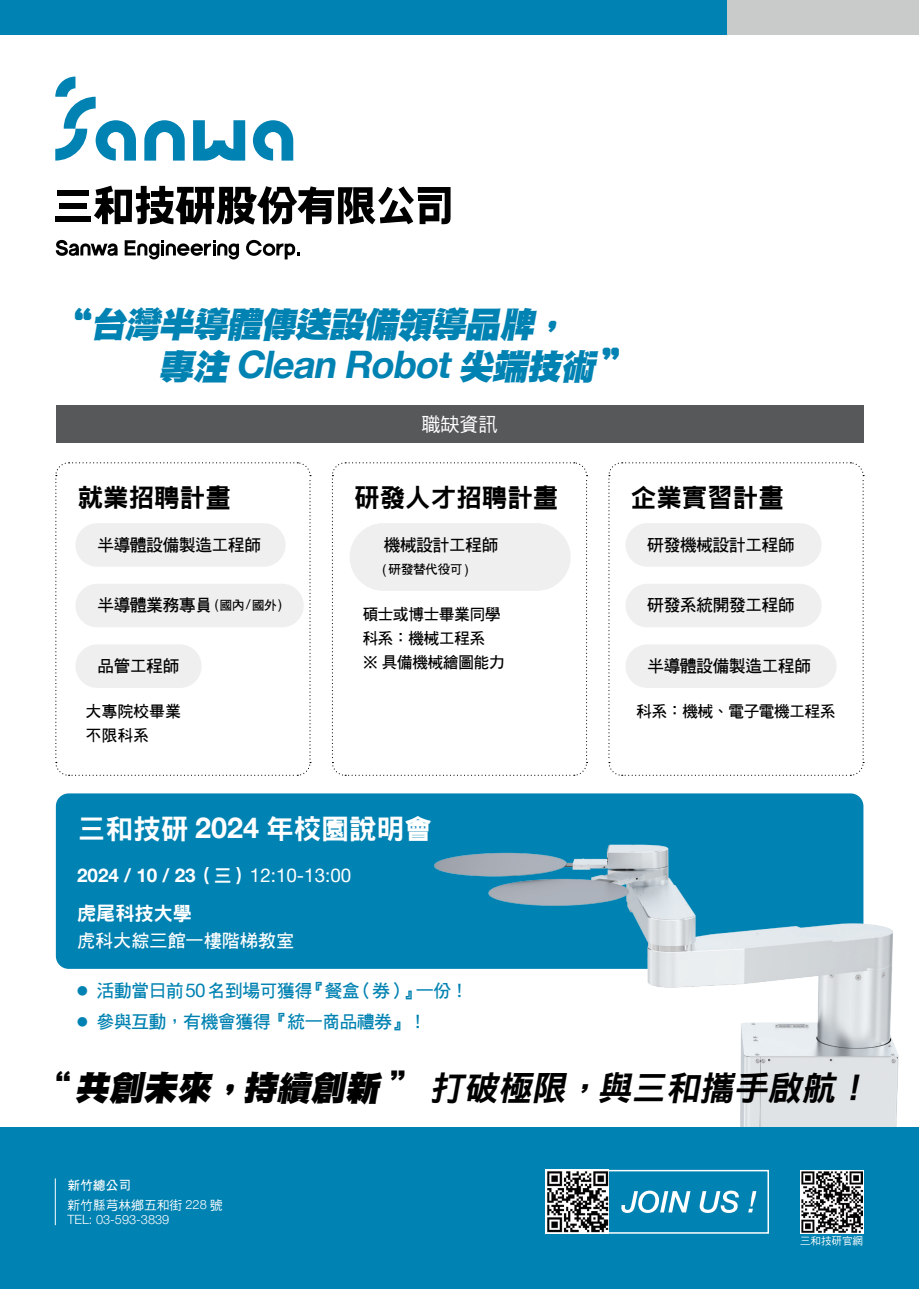
<style>
.page{position:relative;width:919px;height:1289px;background:#fff}
.page>*{position:absolute;margin:0;border:0;box-sizing:border-box;transform-origin:0 0}
.t1{font:italic 700 37.95px "Helvetica Neue LT Pro";color:#0082b2}
.t2{font:italic 35.1px "DF Hei W12 WINP BF";color:#0082b2}
.t3{font:italic 34.05px "DFN Hei W9 WINP BF";color:#000}
.t4{font:27.6px "DFN Hei W9 WINP BF";color:#fff}
.t5{font:25.5px "DFN Hei W9 WINP BF";color:#000}
.t6{font:19.2px "DFN Hei W9 WINP BF";color:#fff}
.t7{font:19.2px "DF Hei W5 WINP BF";color:#fff}
.t8{font:18.75px "Helvetica Neue LT Pro";color:#fff}
.t9{font:18px "DF Hei W7 WINP BF";letter-spacing:-.04em;color:#0082b2}
.t10{font:18px "DF Hei W7 WINP BF";color:#fff}
.t11{font:16.95px "DF Hei W7 WINP BF";letter-spacing:-.04em;color:#000}
.t12{font:15.9px "DF Hei W7 WINP BF";letter-spacing:-.04em;color:#000}
.t13{font:300 12.75px "Helvetica Neue LT Pro";color:#fff}
.t14{font:12.75px "DF Hei W5 WINP BF";color:#fff}
.t15{font:12.75px "DF Hei W7 WINP BF";letter-spacing:-.04em;color:#000}
.t16{font:12.75px "DF Hei W7 WINP BF";color:#fff}
.t17{font:10.5px "DF Hei W5 WINP BF";color:#fff}
.s1{font-style:normal;font-size:37.2px}
.s2{font-family:"DF Hei W12 WINP BF";font-weight:400;font-size:35.1px}
.s3{font-family:"DF Hei W12 WINP BF";font-weight:400;font-style:normal;font-size:37.2px}
.s4{font-family:"Helvetica Neue LT Pro";font-size:13.2px}
.s5{font-size:12.75px}
.s6{font-family:"Helvetica Neue LT Pro";font-weight:700;font-size:28.8px}
.s7{font-weight:700}
.s8{font-family:"DFN Hei W9 WINP BF";font-size:18px}
.s9{font-size:10.65px}
.s10{font-family:"Helvetica Neue LT Pro";font-size:18.75px}
.s11{font-family:"DF Hei W12 WINP BF"}
.s12{font-family:"Helvetica Neue LT Pro";font-weight:300}
</style>
<div class="page">
<div style="left:0;top:0;width:918px;height:34px;background:#0082b2"></div>
<div style="left:727px;top:0;width:191px;height:34px;background:#c9caca"></div>
<div style="left:56px;top:793px;width:807px;height:175px;background:#0082b2;border-radius:13px"></div>
<img style="left:268px;top:836px;width:631px;height:291px">
<svg style="left:55px;top:77px;width:81px;height:84px"></svg>
<svg style="left:144px;top:120px;width:41px;height:41px"></svg>
<svg style="left:253px;top:120px;width:40px;height:41px"></svg>
<svg style="left:193px;top:120px;width:52px;height:41px"></svg>
<div style="left:58px;top:190px;width:31px;height:6px;background:#000"></div>
<div style="left:59px;top:203px;width:28px;height:6px;background:#000"></div>
<div style="left:56px;top:216px;width:35px;height:6px;background:#000"></div>
<svg style="left:94px;top:186px;width:356px;height:38px"></svg>
<svg style="left:56px;top:240px;width:61px;height:16px"></svg>
<svg style="left:125px;top:240px;width:114px;height:19px"></svg>
<svg style="left:246px;top:240px;width:54px;height:19px"></svg>
<svg style="left:55px;top:462px;width:256px;height:314px"></svg>
<svg style="left:331px;top:462px;width:256px;height:314px"></svg>
<svg style="left:608px;top:462px;width:256px;height:314px"></svg>
<div style="left:0;top:1127px;width:918px;height:161px;background:#0082b2"></div>
<hr style="left:55px;top:1178px;width:1px;height:47px;background:#fff">
<div style="left:545px;top:1169px;width:224px;height:64px;border:2px solid #fff"></div>
<img style="left:545px;top:1169px;width:64px;height:64px">
<svg style="left:621px;top:1190px;width:69px;height:22px"></svg>
<svg style="left:699px;top:1190px;width:40px;height:22px"></svg>
<svg style="left:748px;top:1191px;width:8px;height:21px"></svg>
<svg style="left:800px;top:1170px;width:63px;height:63px"></svg>
<img style="left:801px;top:1171px;width:61px;height:60px">
<div style="left:56px;top:405px;width:807px;height:38px;background:#57585a"></div>
<div style="left:75px;top:523px;width:210px;height:43px;background:#efefef;border-radius:22px"></div>
<div style="left:75px;top:583px;width:229px;height:44px;background:#efefef;border-radius:22px"></div>
<div style="left:75px;top:644px;width:127px;height:44px;background:#efefef;border-radius:22px"></div>
<div style="left:349px;top:523px;width:221px;height:68px;background:#efefef;border-radius:34px"></div>
<div style="left:625px;top:523px;width:196px;height:43px;background:#efefef;border-radius:22px"></div>
<div style="left:625px;top:583px;width:196px;height:44px;background:#efefef;border-radius:22px"></div>
<div style="left:625px;top:644px;width:211px;height:44px;background:#efefef;border-radius:22px"></div>
<p class="t2" style="left:55px;top:307px;width:520px"><span class="s1">“</span>台灣半導體傳送設備領導品牌，</p>
<p class="t1" style="left:159px;top:341px;width:481px"><span class="s2">專注</span> Clean Robot <span class="s2">尖端技術</span><span class="s3">＂</span></p>
<p class="t7" style="left:421px;top:414px;width:78px">職缺資訊</p>
<p class="t5" style="left:78px;top:484px;width:155px">就業招聘計畫</p>
<p class="t5" style="left:354px;top:484px;width:206px">研發人才招聘計畫</p>
<p class="t5" style="left:630px;top:484px;width:155px">企業實習計畫</p>
<p class="t11" style="left:97px;top:536px;width:165px">半導體設備製造工程師</p>
<p class="t11" style="left:97px;top:596px;width:186px">半導體業務專員 <span class="s4">(</span><span class="s5">國內</span><span class="s4">/</span><span class="s5">國外</span><span class="s4">)</span></p>
<p class="t11" style="left:97px;top:657px;width:84px">品管工程師</p>
<p class="t12" style="left:85px;top:703px;width:97px">大專院校畢業</p>
<p class="t12" style="left:85px;top:727px;width:65px">不限科系</p>
<p class="t11" style="left:383px;top:536px;width:116px">機械設計工程師</p>
<p class="t15" style="left:382px;top:563px;width:88px"><span class="s4">(</span> 研發替代役可 <span class="s4">)</span></p>
<p class="t12" style="left:362px;top:606px;width:140px">碩士或博士畢業同學</p>
<p class="t12" style="left:362px;top:630px;width:125px">科系：機械工程系</p>
<p class="t12" style="left:362px;top:654px;width:144px">※ 具備機械繪圖能力</p>
<p class="t4" style="left:78px;top:814px;width:356px">三和技研 <span class="s6">2024</span> 年校園說明會</p>
<p class="t8" style="left:77px;top:863px;width:276px"><span class="s7">2024 / 10 / 23</span><span class="s8">（三）</span>12:10-13:00</p>
<p class="t6" style="left:77px;top:903px;width:116px">虎尾科技大學</p>
<p class="t10" style="left:77px;top:931px;width:218px">虎科大綜三館一樓階梯教室</p>
<p class="t11" style="left:647px;top:536px;width:149px">研發機械設計工程師</p>
<p class="t11" style="left:647px;top:596px;width:149px">研發系統開發工程師</p>
<p class="t11" style="left:647px;top:657px;width:165px">半導體設備製造工程師</p>
<p class="t12" style="left:636px;top:703px;width:201px">科系：機械、電子電機工程系</p>
<p class="t9" style="left:77px;top:981px;width:393px"><span class="s9">●</span> 活動當日前<span class="s10">50</span>名到場可獲得『餐盒（券）』一份！</p>
<p class="t9" style="left:77px;top:1012px;width:351px"><span class="s9">●</span> 參與互動，有機會獲得『統一商品禮券』！</p>
<p class="t3" style="left:34px;top:1071px;width:843px"><span class="s1">“</span> <span class="s11">共創未來，持續創新</span><span class="s1">＂</span>打破極限，與三和攜手啟航！</p>
<p class="t16" style="left:67px;top:1178px;width:65px">新竹總公司</p>
<p class="t14" style="left:67px;top:1198px;width:157px">新竹縣芎林鄉五和街 <span class="s12">228</span> 號</p>
<p class="t13" style="left:67px;top:1211px;width:103px">TEL: 03-593-3839</p>
<p class="t17" style="left:800px;top:1235px;width:64px">三和技研官網</p>
</div>
